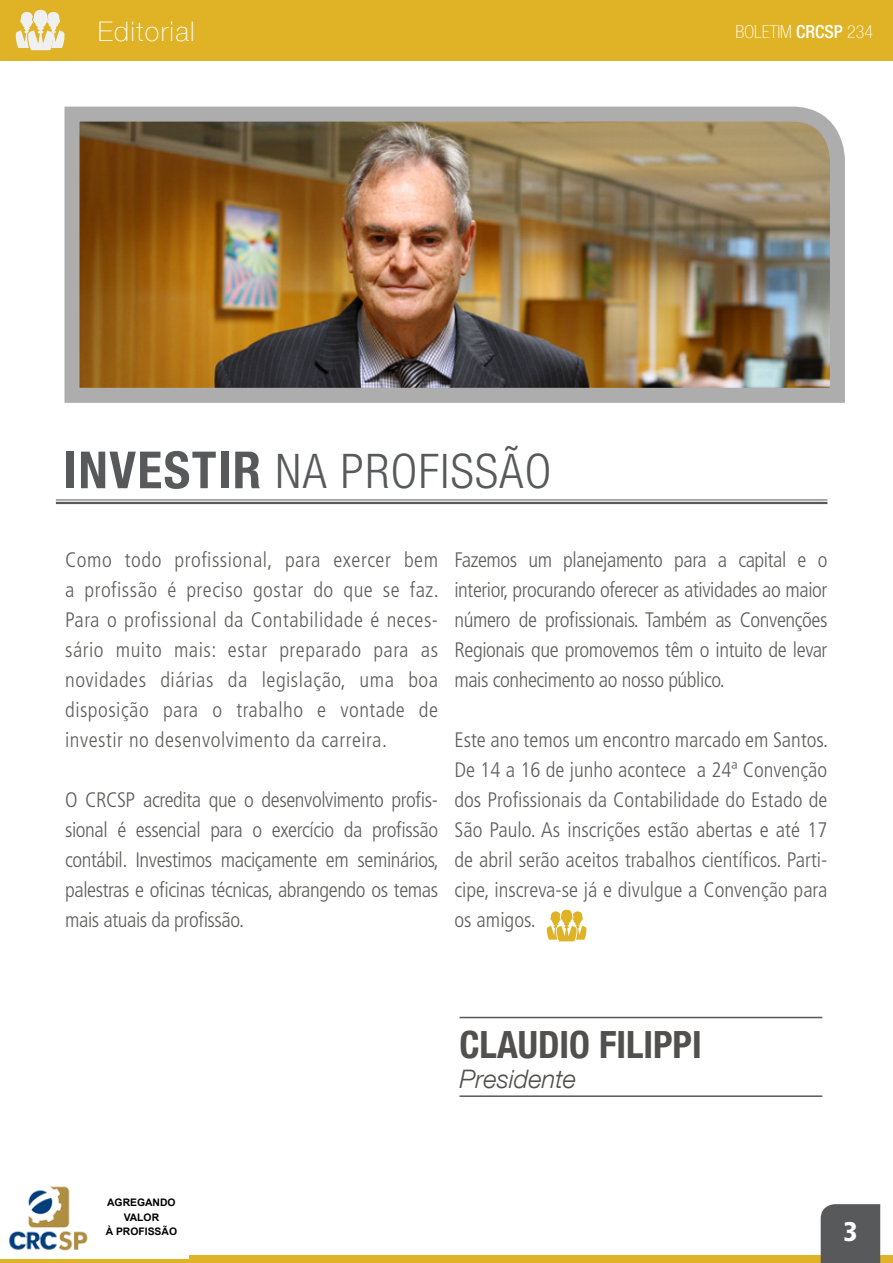
<style>
.page{position:relative;width:893px;height:1263px;background:#fff}
.page>*{position:absolute;margin:0;border:0;box-sizing:border-box;transform-origin:0 0}
.t1{font:300 condensed 47.85px "Helvetica Neue LT Com";color:#58595b}
.t2{font:700 condensed 37.5px "Helvetica Neue LT Com";color:#51504f}
.t3{font:100 27px "Helvetica Neue LT Com";letter-spacing:.05em;color:#fff}
.t4{font:900 condensed 27px "Frutiger LT Std";color:#fff}
.t5{font:italic 300 25.5px "Helvetica Neue LT Com";color:#51504f}
.t6{font:300 condensed 21px/30px "Frutiger LT Std";letter-spacing:-.02em;color:#5f5e5d;text-align:justify}
.t7{font:100 condensed 18px "Helvetica Neue LT Com";color:#fff}
.t8{font:700 10.35px/14.5px "Arial";color:#000;text-align:center}
.s1{font-weight:500}
.s2{font-weight:700;font-size:51.3px}
</style>
<div class="page">
<img style="left:64px;top:106px;width:781px;height:297px">
<hr style="left:56px;top:500px;width:771px;height:1px;background:#58595b">
<hr style="left:56px;top:502px;width:771px;height:2px;background:#58595b">
<svg style="left:547px;top:910px;width:40px;height:31px"></svg>
<div style="left:190px;top:1255px;width:703px;height:8px;background:#dfb325"></div>
<div style="left:821px;top:1204px;width:59px;height:59px;background:#58595b"></div>
<div style="left:0;top:0;width:893px;height:60px;background:#dfb325"></div>
<hr style="left:0;top:1259px;width:190px;height:4px;background:#dfb325">
<svg style="left:16px;top:10px;width:49px;height:40px"></svg>
<img style="left:9px;top:1186px;width:79px;height:64px">
<hr style="left:459px;top:1017px;width:363px;height:1px;background:#58595b">
<hr style="left:459px;top:1095px;width:363px;height:2px;background:#58595b">
<p class="t3" style="left:98px;top:15px;width:99px">Editorial</p>
<p class="t7" style="left:736px;top:22px;width:139px">BOLETIM <span class="s1">CRCSP</span> 234</p>
<h1 class="t1" style="left:64px;top:444px;width:375px"><span class="s2">INVESTIR</span> NA PROFISS</h1>
<h1 class="t1" style="left:500px;top:444px;width:53px">ÃO</h1>
<p class="t6" style="left:65px;top:545px;width:375px">Como todo profissional, para exercer bem a profissão é preciso gostar do que se faz.<br>Para o profissional da Contabilidade é neces&shy;sário muito mais: estar preparado para as novidades diárias da legislação, uma boa disposição para o trabalho e vontade de investir no desenvolvimento da carreira.</p>
<p class="t6" style="left:65px;top:785px;width:375px">O CRCSP acredita que o desenvolvimento profis&shy;sional é essencial para o exercício da profissão contábil. Investimos maciçamente em seminários, palestras e oficinas técnicas, abrangendo os temas mais atuais da profissão.</p>
<p class="t6" style="left:454px;top:545px;width:375px">Fazemos um planejamento para a capital e o interior, procurando oferecer as atividades ao maior número de profissionais. Também as Convenções Regionais que promovemos têm o intuito de levar mais conhecimento ao nosso público.</p>
<p class="t6" style="left:454px;top:725px;width:375px">Este ano temos um encontro marcado em Santos.<br>De 14 a 16 de junho acontece a 24ª Convenção dos Profissionais da Contabilidade do Estado de São Paulo. As inscrições estão abertas e até 17 de abril serão aceitos trabalhos científicos. Parti&shy;cipe, inscreva-se já e divulgue a Convenção para os amigos.</p>
<h2 class="t2" style="left:459px;top:1022px;width:244px">CLAUDIO FILIPPI</h2>
<p class="t5" style="left:459px;top:1064px;width:118px">Presidente</p>
<p class="t8" style="left:106px;top:1195px;width:73px">AGREGANDO<br>VALOR<br>À PROFISSÃO</p>
<p class="t4" style="left:843px;top:1215px;width:16px">3</p>
</div>
